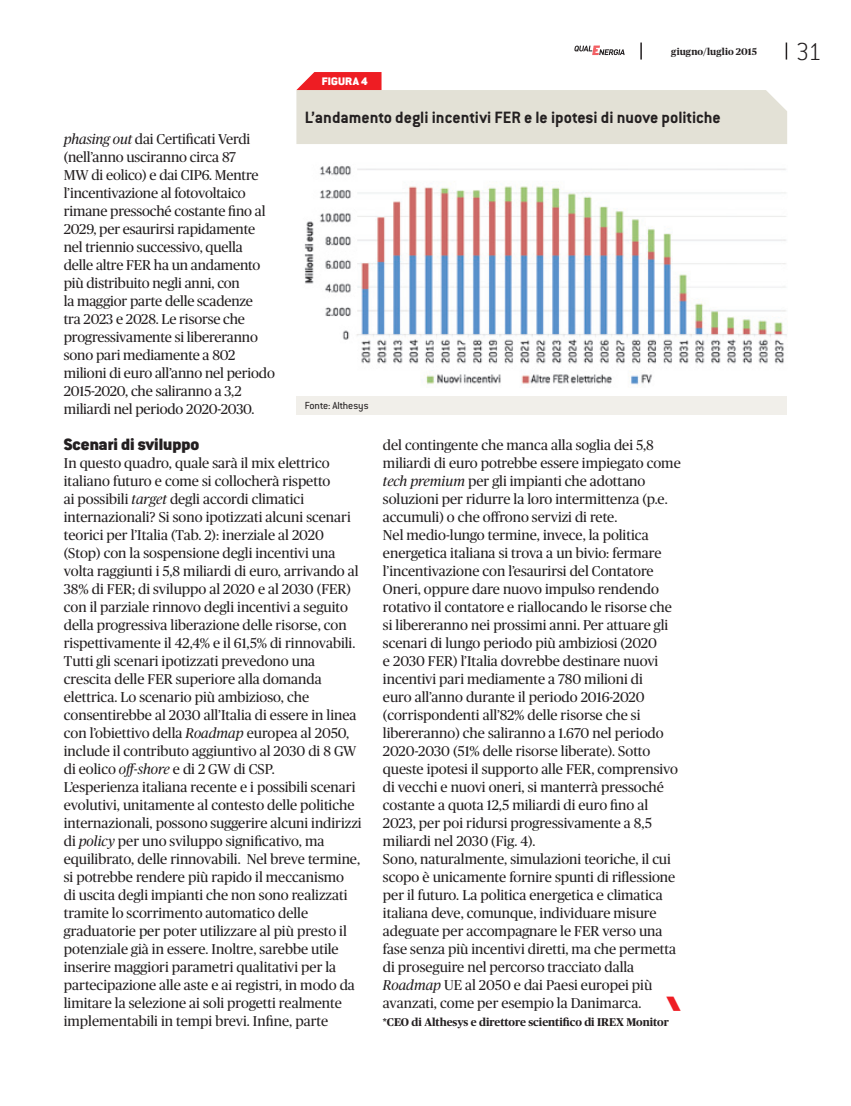
<style>
.page{position:relative;width:851px;height:1106px;background:#fff}
.page>*{position:absolute;margin:0;border:0;box-sizing:border-box;transform-origin:0 0}
.t1{font:200 27px "Conduit ITC Std";color:#231f20}
.tabella_titolo{font:700 18px "Conduit ITC Std";color:#231f20}
.titolo_infratesto{font:900 18px "Conduit ITC Std";color:#231f20}
.testo_corrente{font:14.25px/18px "Publico";color:#231f20}
.t2{font:900 12px "Conduit ITC Std";letter-spacing:.015em;color:#fff}
.nota_a_pie_di_pagi{font:700 11.25px "Publico";color:#231f20}
.credito_tabella{font:11.25px "Conduit ITC Std";color:#231f20}
.t3{font:700 9.75px "Publico";letter-spacing:.015em;color:#231f20}
.s1{font-style:italic}
</style>
<div class="page">
<svg style="left:574px;top:46px;width:50px;height:9px"></svg>
<svg style="left:785px;top:43px;width:2px;height:17px"></svg>
<svg style="left:640px;top:43px;width:1px;height:17px"></svg>
<img style="left:304px;top:165px;width:483px;height:221px">
<svg style="left:296px;top:72px;width:491px;height:72px"></svg>
<div style="left:296px;top:396px;width:491px;height:18px;background:#f1efea"></div>
<p class="t2" style="left:321px;top:74px;width:48px">FIGURA 4</p>
<p class="t3" style="left:671px;top:46px;width:87px">giugno/luglio 2015</p>
<h1 class="t1" style="left:795px;top:35px;width:28px">31</h1>
<p class="tabella_titolo" style="left:305px;top:106px;width:417px">L’andamento degli incentivi FER e le ipotesi di nuove politiche</p>
<p class="testo_corrente" style="left:64px;top:130px;width:212px"><span class="s1">phasing out</span> dai Certificati Verdi (nell’anno usciranno circa 87<br>MW di eolico) e dai CIP6. Mentre l’incentivazione al fotovoltaico rimane pressoché costante fino al<br>2029, per esaurirsi rapidamente nel triennio successivo, quella delle altre FER ha un andamento più distribuito negli anni, con<br>la maggior parte delle scadenze<br>tra 2023 e 2028. Le risorse che progressivamente si libereranno sono pari mediamente a 802 milioni di euro all’anno nel periodo<br>2015-2020, che saliranno a 3,2 miliardi nel periodo 2020-2030.</p>
<p class="titolo_infratesto" style="left:64px;top:434px;width:137px">Scenari di sviluppo</p>
<p class="testo_corrente" style="left:64px;top:454px;width:296px">In questo quadro, quale sarà il mix elettrico italiano futuro e come si collocherà rispetto<br>ai possibili <span class="s1">target</span> degli accordi climatici internazionali? Si sono ipotizzati alcuni scenari teorici per l’Italia (Tab. 2): inerziale al 2020 (Stop) con la sospensione degli incentivi una volta raggiunti i 5,8 miliardi di euro, arrivando al 38% di FER; di sviluppo al 2020 e al 2030 (FER) con il parziale rinnovo degli incentivi a seguito della progressiva liberazione delle risorse, con rispettivamente il 42,4% e il 61,5% di rinnovabili.<br>Tutti gli scenari ipotizzati prevedono una crescita delle FER superiore alla domanda elettrica. Lo scenario più ambizioso, che consentirebbe al 2030 all’Italia di essere in linea con l’obiettivo della <span class="s1">Roadmap</span> europea al 2050, include il contributo aggiuntivo al 2030 di 8 GW di eolico <span class="s1">off-shore</span> e di 2 GW di CSP.</p>
<p class="testo_corrente" style="left:64px;top:778px;width:299px">L’esperienza italiana recente e i possibili scenari evolutivi, unitamente al contesto delle politiche internazionali, possono suggerire alcuni indirizzi di <span class="s1">policy</span> per uno sviluppo significativo, ma equilibrato, delle rinnovabili. Nel breve termine, si potrebbe rendere più rapido il meccanismo<br>di uscita degli impianti che non sono realizzati tramite lo scorrimento automatico delle graduatorie per poter utilizzare al più presto il potenziale già in essere. Inoltre, sarebbe utile inserire maggiori parametri qualitativi per la partecipazione alle aste e ai registri, in modo da limitare la selezione ai soli progetti realmente implementabili in tempi brevi. Infine, parte</p>
<p class="credito_tabella" style="left:305px;top:398px;width:65px">Fonte: Althesys</p>
<p class="testo_corrente" style="left:383px;top:436px;width:299px">del contingente che manca alla soglia dei 5,8 miliardi di euro potrebbe essere impiegato come <span class="s1">tech premium</span> per gli impianti che adottano soluzioni per ridurre la loro intermittenza (p.e. accumuli) o che offrono servizi di rete.</p>
<p class="testo_corrente" style="left:383px;top:526px;width:296px">Nel medio-lungo termine, invece, la politica energetica italiana si trova a un bivio: fermare l’incentivazione con l’esaurirsi del Contatore Oneri, oppure dare nuovo impulso rendendo rotativo il contatore e riallocando le risorse che si libereranno nei prossimi anni. Per attuare gli scenari di lungo periodo più ambiziosi (2020<br>e 2030 FER) l’Italia dovrebbe destinare nuovi incentivi pari mediamente a 780 milioni di<br>euro all’anno durante il periodo 2016-2020 (corrispondenti all’82% delle risorse che si libereranno) che saliranno a 1.670 nel periodo 2020-2030 (51% delle risorse liberate). Sotto queste ipotesi il supporto alle FER, comprensivo di vecchi e nuovi oneri, si manterrà pressoché costante a quota 12,5 miliardi di euro fino al 2023, per poi ridursi progressivamente a 8,5 miliardi nel 2030 (Fig. 4).</p>
<p class="testo_corrente" style="left:383px;top:850px;width:295px">Sono, naturalmente, simulazioni teoriche, il cui scopo è unicamente fornire spunti di riflessione per il futuro. La politica energetica e climatica italiana deve, comunque, individuare misure adeguate per accompagnare le FER verso una fase senza più incentivi diretti, ma che permetta di proseguire nel percorso tracciato dalla <span class="s1">Roadmap</span> UE al 2050 e dai Paesi europei più avanzati, come per esempio la Danimarca.</p>
<p class="nota_a_pie_di_pagi" style="left:383px;top:1016px;width:287px">*CEO di Althesys e direttore scientifico di IREX Monitor</p>
</div>
